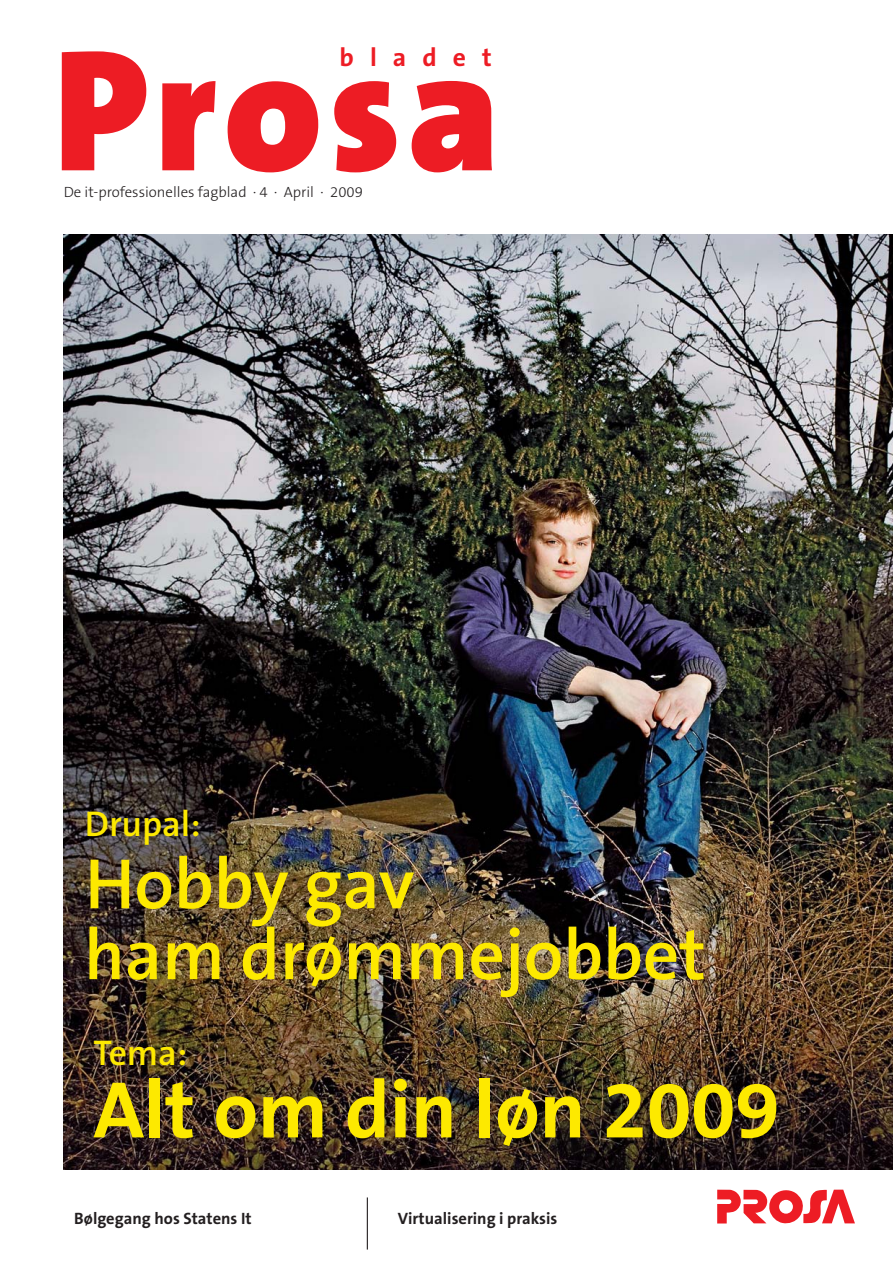
<style>
.page{position:relative;width:893px;height:1263px;background:#fff}
.page>*{position:absolute;margin:0;border:0;box-sizing:border-box;transform-origin:0 0}
.t1{font:900 174.9px "The Sans B9";letter-spacing:.04em;color:#ed1c24}
.t2{font:700 81px "The Sans B7";letter-spacing:-.005em;color:#fde900}
.t3{font:600 72px/70.8px "The Sans B6";letter-spacing:-.005em;color:#fde900}
.t4{font:600 36px "The Sans B6";letter-spacing:-.005em;color:#fde900}
.t5{font:700 25.65px "The Sans B7";letter-spacing:.625em;color:#ed1c24}
.t6{font:700 16.5px "The Sans B7";color:#231f20}
.t7{font:300 14.85px "The Sans B3";color:#231f20}
</style>
<div class="page">
<img style="left:64px;top:234px;width:828px;height:935px">
<svg style="left:717px;top:1190px;width:137px;height:33px"></svg>
<hr style="left:367px;top:1197px;width:1px;height:53px;background:#231f20">
<h3 class="t5" style="left:339px;top:45px;width:154px">bladet</h3>
<h1 class="t1" style="left:53px;top:25px;width:448px">Prosa</h1>
<p class="t7" style="left:64px;top:185px;width:301px">De it-professionelles fagblad · 4 · April · 2009</p>
<h3 class="t4" style="left:85px;top:806px;width:117px">Drupal:</h3>
<h3 class="t3" style="left:84px;top:852px;width:623px">Hobby gav<br>ham drømmejobbet</h3>
<h3 class="t4" style="left:93px;top:1035px;width:95px">Tema:</h3>
<h2 class="t2" style="left:93px;top:1070px;width:687px">Alt om din løn 2009</h2>
<p class="t6" style="left:74px;top:1210px;width:179px">Bølgegang hos Statens It</p>
<p class="t6" style="left:398px;top:1210px;width:161px">Virtualisering i praksis</p>
</div>
